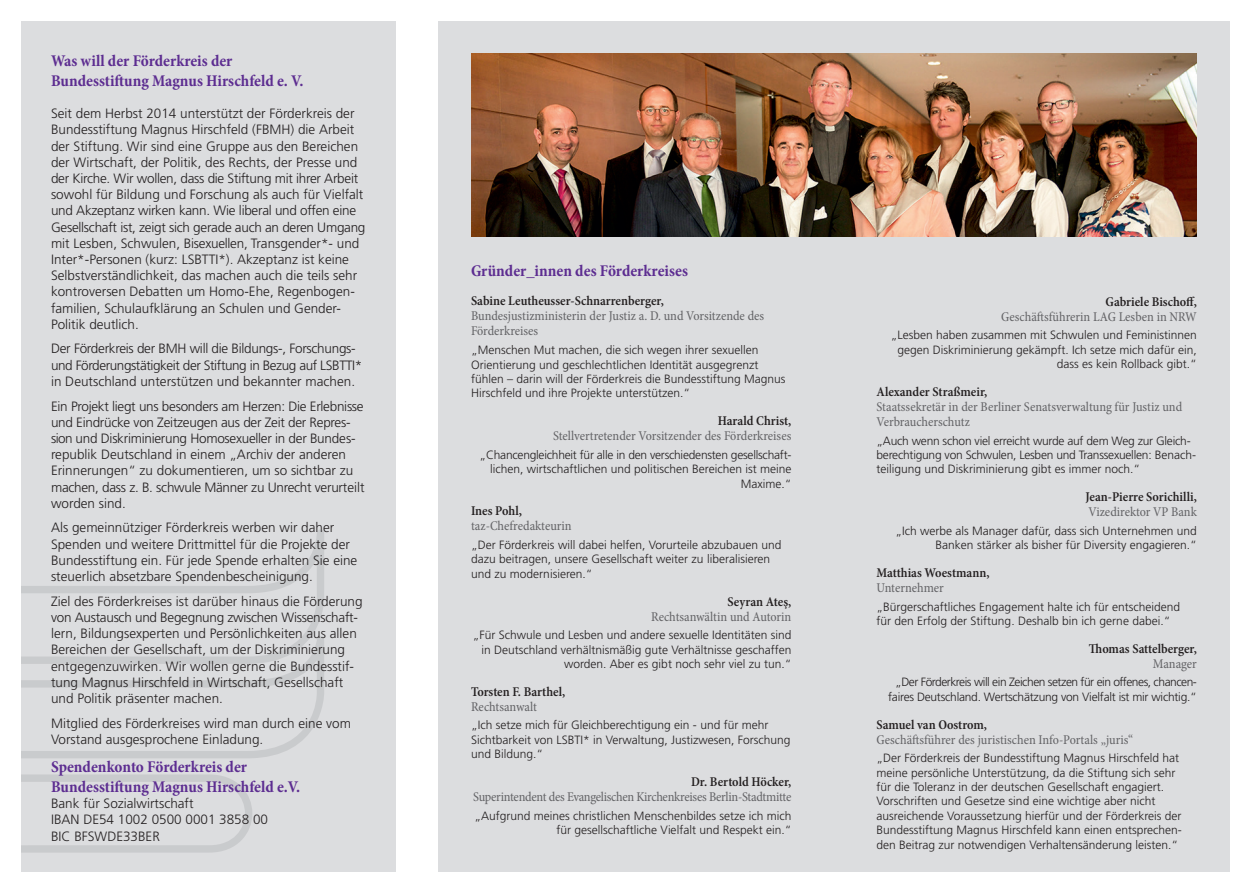
<style>
.page{position:relative;width:1251px;height:893px;background:#fff}
.page>*{position:absolute;margin:0;border:0;box-sizing:border-box;transform-origin:0 0}
.t1{font:700 condensed 16.5px/19.8px "Minion Pro";color:#5d2d91}
.t2{font:300 13.5px/16.2px "Frutiger LT Std";color:#231f20}
.t3{font:300 13.5px/16.2px "Frutiger LT Std";letter-spacing:-.02em;color:#231f20}
.t4{font:condensed 13.5px/15px "Minion Pro";letter-spacing:-.005em;color:#636366}
.t5{font:600 condensed 13.5px "Minion Pro";color:#231f20}
.t6{font:300 12px/14.4px "Frutiger LT Std";color:#231f20}
.t7{font:300 12px/14.4px "Frutiger LT Std";letter-spacing:-.02em;color:#231f20}
.t8{font:300 12px/14.4px "Frutiger LT Std";letter-spacing:-.04em;color:#231f20;text-align:center}
.s1{font-weight:600;color:#231f20}
.s2{font-weight:600;font-stretch:normal;color:#231f20}
</style>
<div class="page">
<div style="left:21px;top:21px;width:374px;height:851px;background:#dcdddf"></div>
<div style="left:855px;top:21px;width:374px;height:851px;background:#dcdddf"></div>
<div style="left:438px;top:21px;width:420px;height:851px;background:#dcdddf"></div>
<img style="left:471px;top:54px;width:725px;height:182px">
<svg style="left:21px;top:800px;width:231px;height:53px"></svg>
<svg style="left:21px;top:530px;width:303px;height:106px"></svg>
<svg style="left:21px;top:636px;width:303px;height:164px"></svg>
<h1 class="t1" style="left:51px;top:51px;width:254px">Was will der Förderkreis der<br>Bundesstiftung Magnus Hirschfeld e. V.</h1>
<p class="t2" style="left:51px;top:106px;width:316px">Seit dem Herbst 2014 unterstützt der Förderkreis der Bundesstiftung Magnus Hirschfeld (FBMH) die Arbeit der Stiftung. Wir sind eine Gruppe aus den Bereichen der Wirtschaft, der Politik, des Rechts, der Presse und der Kirche. Wir wollen, dass die Stiftung mit ihrer Arbeit sowohl für Bildung und Forschung als auch für Vielfalt und Akzeptanz wirken kann. Wie liberal und offen eine Gesellschaft ist, zeigt sich gerade auch an deren Umgang mit Lesben, Schwulen, Bisexuellen, Transgender*- und Inter*-Personen (kurz: LSBTTI*). Akzeptanz ist keine Selbstverständlichkeit, das machen auch die teils sehr kontroversen Debatten um Homo-Ehe, Regenbogen&shy;familien, Schulaufklärung an Schulen und Gender-Politik deutlich.</p>
<p class="t3" style="left:51px;top:341px;width:312px">Der Förderkreis der BMH will die Bildungs-, Forschungs&shy;und Förderungstätigkeit der Stiftung in Bezug auf LSBTTI* in Deutschland unterstützen und bekannter machen.</p>
<p class="t3" style="left:51px;top:398px;width:315px">Ein Projekt liegt uns besonders am Herzen: Die Erlebnisse und Eindrücke von Zeitzeugen aus der Zeit der Repres&shy;sion und Diskriminierung Homosexueller in der Bundes&shy;republik Deutschland in einem „Archiv der anderen Erinnerungen“ zu dokumentieren, um so sichtbar zu machen, dass z. B. schwule Männer zu Unrecht verurteilt worden sind.</p>
<p class="t2" style="left:51px;top:520px;width:308px">Als gemeinnütziger Förderkreis werben wir daher Spenden und weitere Drittmittel für die Projekte der Bundesstiftung ein. Für jede Spende erhalten Sie eine steuerlich absetzbare Spendenbescheinigung.</p>
<p class="t2" style="left:51px;top:593px;width:313px">Ziel des Förderkreises ist darüber hinaus die Förderung von Austausch und Begegnung zwischen Wissenschaft&shy;lern, Bildungsexperten und Persönlichkeiten aus allen Bereichen der Gesellschaft, um der Diskriminierung entgegenzuwirken. Wir wollen gerne die Bundesstif&shy;tung Magnus Hirschfeld in Wirtschaft, Gesellschaft und Politik präsenter machen.</p>
<p class="t2" style="left:51px;top:715px;width:301px">Mitglied des Förderkreises wird man durch eine vom<br>Vorstand ausgesprochene Einladung.</p>
<h1 class="t1" style="left:51px;top:757px;width:251px">Spendenkonto Förderkreis der<br>Bundesstiftung Magnus Hirschfeld e.V.</h1>
<p class="t2" style="left:51px;top:796px;width:218px">Bank für Sozialwirtschaft<br>IBAN DE54 1002 0500 0001 3858 00<br>BIC BFSWDE33BER</p>
<h1 class="t1" style="left:471px;top:260px;width:218px">Gründer_innen des Förderkreises</h1>
<p class="t5" style="left:471px;top:292px;width:194px">Sabine Leutheusser-Schnarrenberger,</p>
<p class="t4" style="left:471px;top:309px;width:295px">Bundesjustizministerin der Justiz a. D. und Vorsitzende des<br>Förderkreises</p>
<p class="t6" style="left:471px;top:343px;width:316px">„Menschen Mut machen, die sich wegen ihrer sexuellen Orientierung und geschlechtlichen Identität ausgegrenzt fühlen – darin will der Förderkreis die Bundesstiftung Magnus Hirschfeld und ihre Projekte unterstützen.“</p>
<p class="t5" style="left:717px;top:412px;width:75px">Harald Christ,</p>
<p class="t4" style="left:553px;top:428px;width:240px">Stellvertretender Vorsitzender des Förderkreises</p>
<p class="t6" style="left:479px;top:448px;width:313px;text-align:right">„Chancengleichheit für alle in den verschiedensten gesellschaft&shy;lichen, wirtschaftlichen und politischen Bereichen ist meine<br>Maxime.“</p>
<p class="t4" style="left:471px;top:504px;width:102px"><span class="s1">Ines Pohl</span><span class="s2">, </span>taz-Chefredakteurin</p>
<p class="t6" style="left:471px;top:538px;width:312px">„Der Förderkreis will dabei helfen, Vorurteile abzubauen und dazu beitragen, unsere Gesellschaft weiter zu liberalisieren und zu modernisieren.“</p>
<p class="t5" style="left:727px;top:592px;width:65px">Seyran Ateş,</p>
<p class="t4" style="left:651px;top:609px;width:142px">Rechtsanwältin und Autorin</p>
<p class="t6" style="left:472px;top:628px;width:320px;text-align:right">„Für Schwule und Lesben und andere sexuelle Identitäten sind in Deutschland verhältnismäßig gute Verhältnisse geschaffen worden. Aber es gibt noch sehr viel zu tun.“</p>
<p class="t5" style="left:471px;top:682px;width:96px">Torsten F. Barthel,</p>
<p class="t4" style="left:471px;top:699px;width:67px">Rechtsanwalt</p>
<p class="t6" style="left:471px;top:718px;width:321px">„Ich setze mich für Gleichberechtigung ein - und für mehr<br>Sichtbarkeit von LSBTI* in Verwaltung, Justizwesen, Forschung und Bildung.“</p>
<p class="t5" style="left:691px;top:772px;width:102px">Dr. Bertold Höcker,</p>
<p class="t4" style="left:473px;top:789px;width:319px">Superintendent des Evangelischen Kirchenkreises Berlin-Stadtmitte</p>
<p class="t6" style="left:474px;top:808px;width:318px;text-align:right">„Aufgrund meines christlichen Menschenbildes setze ich mich für gesellschaftliche Vielfalt und Respekt ein.“</p>
<p class="t5" style="left:1105px;top:292px;width:93px">Gabriele Bischoff,</p>
<p class="t4" style="left:1000px;top:309px;width:197px">Geschäftsführerin LAG Lesben in NRW</p>
<p class="t6" style="left:890px;top:328px;width:308px;text-align:right">„Lesben haben zusammen mit Schwulen und Feministinnen gegen Diskriminierung gekämpft. Ich setze mich dafür ein, dass es kein Rollback gibt.“</p>
<p class="t5" style="left:876px;top:382px;width:112px">Alexander Straßmeir,</p>
<p class="t4" style="left:876px;top:399px;width:307px">Staatssekretär in der Berliner Senatsverwaltung für Justiz und<br>Verbraucherschutz</p>
<p class="t7" style="left:876px;top:433px;width:321px">„Auch wenn schon viel erreicht wurde auf dem Weg zur Gleich&shy;berechtigung von Schwulen, Lesben und Transsexuellen: Benach&shy;teiligung und Diskriminierung gibt es immer noch.“</p>
<p class="t5" style="left:1085px;top:488px;width:113px">Jean-Pierre Sorichilli,</p>
<p class="t4" style="left:1088px;top:504px;width:110px">Vizedirektor VP Bank</p>
<p class="t6" style="left:895px;top:524px;width:303px;text-align:right">„Ich werbe als Manager dafür, dass sich Unternehmen und<br>Banken stärker als bisher für Diversity engagieren.“</p>
<p class="t5" style="left:876px;top:563px;width:114px">Matthias Woestmann,</p>
<p class="t4" style="left:876px;top:580px;width:69px">Unternehmer</p>
<p class="t6" style="left:876px;top:599px;width:305px">„Bürgerschaftliches Engagement halte ich für entscheidend für den Erfolg der Stiftung. Deshalb bin ich gerne dabei.“</p>
<p class="t5" style="left:1088px;top:639px;width:109px">Thomas Sattelberger,</p>
<p class="t4" style="left:1152px;top:656px;width:45px">Manager</p>
<p class="t8" style="left:888px;top:675px;width:310px">„Der Förderkreis will ein Zeichen setzen für ein offenes, chancen&shy;faires Deutschland. Wertschätzung von Vielfalt ist mir wichtig.“</p>
<p class="t5" style="left:876px;top:715px;width:112px">Samuel van Oostrom,</p>
<p class="t4" style="left:876px;top:732px;width:258px">Geschäftsführer des juristischen Info-Portals „juris“</p>
<p class="t6" style="left:876px;top:751px;width:307px">„Der Förderkreis der Bundesstiftung Magnus Hirschfeld hat meine persönliche Unterstützung, da die Stiftung sich sehr für die Toleranz in der deutschen Gesellschaft engagiert.<br>Vorschriften und Gesetze sind eine wichtige aber nicht ausreichende Voraussetzung hierfür und der Förderkreis der Bundesstiftung Magnus Hirschfeld kann einen entsprechen&shy;den Beitrag zur notwendigen Verhaltensänderung leisten.“</p>
</div>
